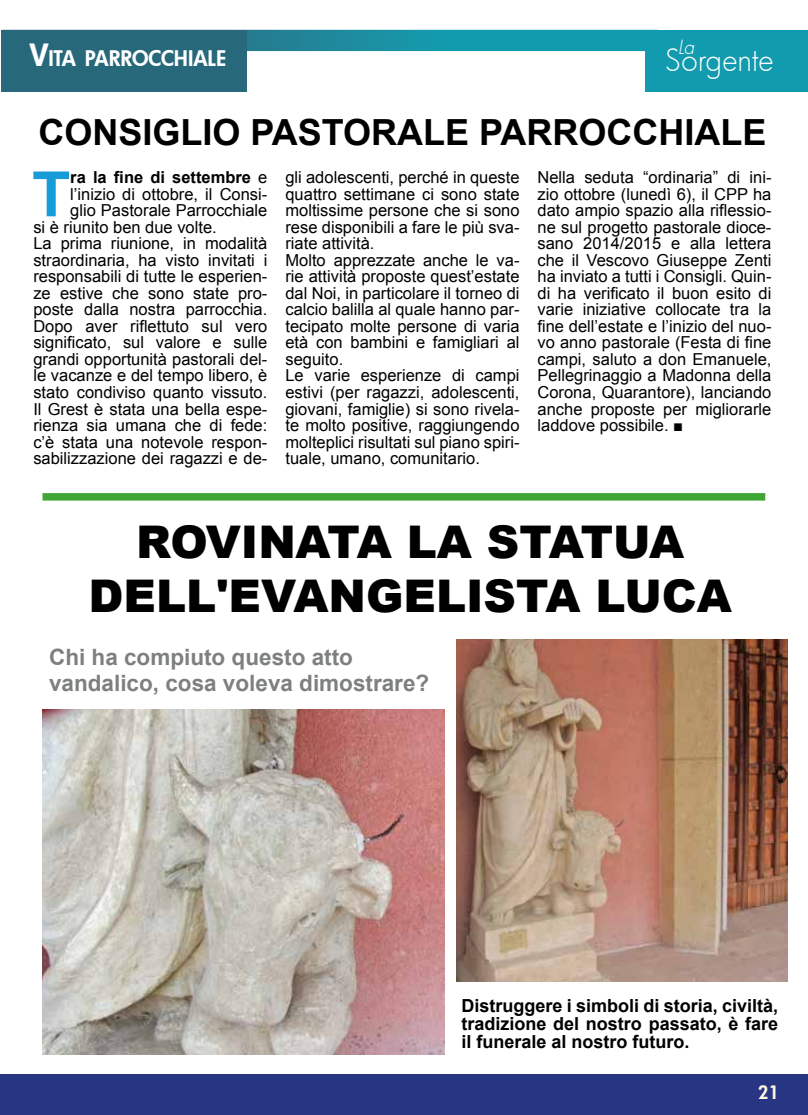
<style>
.page{position:relative;width:808px;height:1115px;background:#fff}
.page>*{position:absolute;margin:0;border:0;box-sizing:border-box;transform-origin:0 0}
.t1{font:700 62.55px "Arial";color:#189cd8}
.t2{font:900 45px/54px "Arial";color:#000001;text-align:center}
.t3{font:700 36px "Arial";color:#000001}
.t4{font:300 29.7px "Futura";letter-spacing:.005em;color:#fff}
.t5{font:700 22.5px/25.5px "Arial";color:#7e8080}
.t6{font:800 21px "Futura";color:#fff}
.t7{font:italic 300 19.05px "Futura";color:#fff}
.t8{font:700 18px/18px "Arial";color:#000001;text-align:justify}
.t9{font:800 18px "Futura";color:#fcf8e4}
.t10{font:16.5px/16.5px "Arial";color:#000001}
.t11{font:700 16.5px "Arial";color:#000001}
.s1{font-size:30px}
.s2{font-weight:400}
</style>
<div class="page">
<div style="left:0;top:1074px;width:808px;height:40px;background:#283583"></div>
<svg style="left:247px;top:30px;width:399px;height:21px;background:#1792a6"></svg>
<div style="left:646px;top:30px;width:162px;height:61px;background:#129bae"></div>
<img style="left:43px;top:709px;width:402px;height:344px">
<img style="left:457px;top:639px;width:331px;height:341px">
<div style="left:43px;top:493px;width:722px;height:7px;background:#3fa535"></div>
<div style="left:1px;top:30px;width:246px;height:61px;background:#27687b"></div>
<p class="t6" style="left:29px;top:44px;width:196px"><span class="s1">V</span>ITA PARROCCHIALE</p>
<p class="t7" style="left:678px;top:34px;width:22px">La</p>
<h3 class="t4" style="left:665px;top:40px;width:110px">Sorgente</h3>
<h3 class="t3" style="left:38px;top:109px;width:730px">CONSIGLIO PASTORALE PARROCCHIALE</h3>
<h1 class="t1" style="left:32px;top:153px;width:40px">T</h1>
<p class="t11" style="left:70px;top:166px;width:199px">ra la fine di settembre <span class="s2">e</span></p>
<p class="t10" style="left:70px;top:186px;width:199px">l’inizio di ottobre, il Consi-</p>
<p class="t10" style="left:70px;top:202px;width:199px">glio Pastorale Parrocchiale</p>
<p class="t10" style="left:33px;top:219px;width:185px">si è riunito ben due volte.</p>
<p class="t10" style="left:33px;top:235px;width:235px">La prima riunione, in modalità</p>
<p class="t10" style="left:33px;top:252px;width:235px">straordinaria, ha visto invitati i</p>
<p class="t10" style="left:33px;top:268px;width:236px">responsabili di tutte le esperien-</p>
<p class="t10" style="left:33px;top:285px;width:235px">ze estive che sono state pro-</p>
<p class="t10" style="left:33px;top:301px;width:235px">poste dalla nostra parrocchia.</p>
<p class="t10" style="left:33px;top:318px;width:235px">Dopo aver riflettuto sul vero</p>
<p class="t10" style="left:33px;top:334px;width:235px">significato, sul valore e sulle</p>
<p class="t10" style="left:33px;top:351px;width:235px">grandi opportunità pastorali del-</p>
<p class="t10" style="left:33px;top:367px;width:235px">le vacanze e del tempo libero, è</p>
<p class="t10" style="left:33px;top:384px;width:235px">stato condiviso quanto vissuto.</p>
<p class="t10" style="left:33px;top:400px;width:235px">Il Grest è stata una bella espe-</p>
<p class="t10" style="left:33px;top:417px;width:235px">rienza sia umana che di fede:</p>
<p class="t10" style="left:33px;top:433px;width:236px">c’è stata una notevole respon-</p>
<p class="t10" style="left:33px;top:450px;width:235px">sabilizzazione dei ragazzi e de-</p>
<p class="t10" style="left:285px;top:169px;width:236px">gli adolescenti, perché in queste quattro settimane ci sono state moltissime persone che si sono rese disponibili a fare le più sva&shy;riate attività.<br>Molto apprezzate anche le va&shy;rie attività proposte quest’estate dal Noi, in particolare il torneo di calcio balilla al quale hanno par&shy;tecipato molte persone di varia età con bambini e famigliari al seguito.<br>Le varie esperienze di campi estivi (per ragazzi, adolescenti, giovani, famiglie) si sono rivela&shy;te molto positive, raggiungendo molteplici risultati sul piano spiri&shy;tuale, umano, comunitario.</p>
<p class="t10" style="left:537px;top:169px;width:235px;text-align:justify">Nella seduta “ordinaria” di ini&shy;zio ottobre (lunedì 6), il CPP ha dato ampio spazio alla riflessio&shy;ne sul progetto pastorale dioce&shy;sano 2014/2015 e alla lettera che il Vescovo Giuseppe Zenti ha inviato a tutti i Consigli. Quin&shy;di ha verificato il buon esito di varie iniziative collocate tra la fine dell’estate e l’inizio del nuo&shy;vo anno pastorale (Festa di fine campi, saluto a don Emanuele, Pellegrinaggio a Madonna della Corona, Quarantore), lanciando anche proposte per migliorarle laddove possibile. ■</p>
<h2 class="t2" style="left:89px;top:513px;width:645px">ROVINATA LA STATUA<br>DELL'EVANGELISTA LUCA</h2>
<h3 class="t5" style="left:49px;top:645px;width:382px">Chi ha compiuto questo atto vandalico, cosa voleva dimostrare?</h3>
<p class="t8" style="left:461px;top:996px;width:318px">Distruggere i simboli di storia, civiltà, tradizione del nostro passato, è fare il funerale al nostro futuro.</p>
<p class="t9" style="left:758px;top:1079px;width:22px">21</p>
</div>
